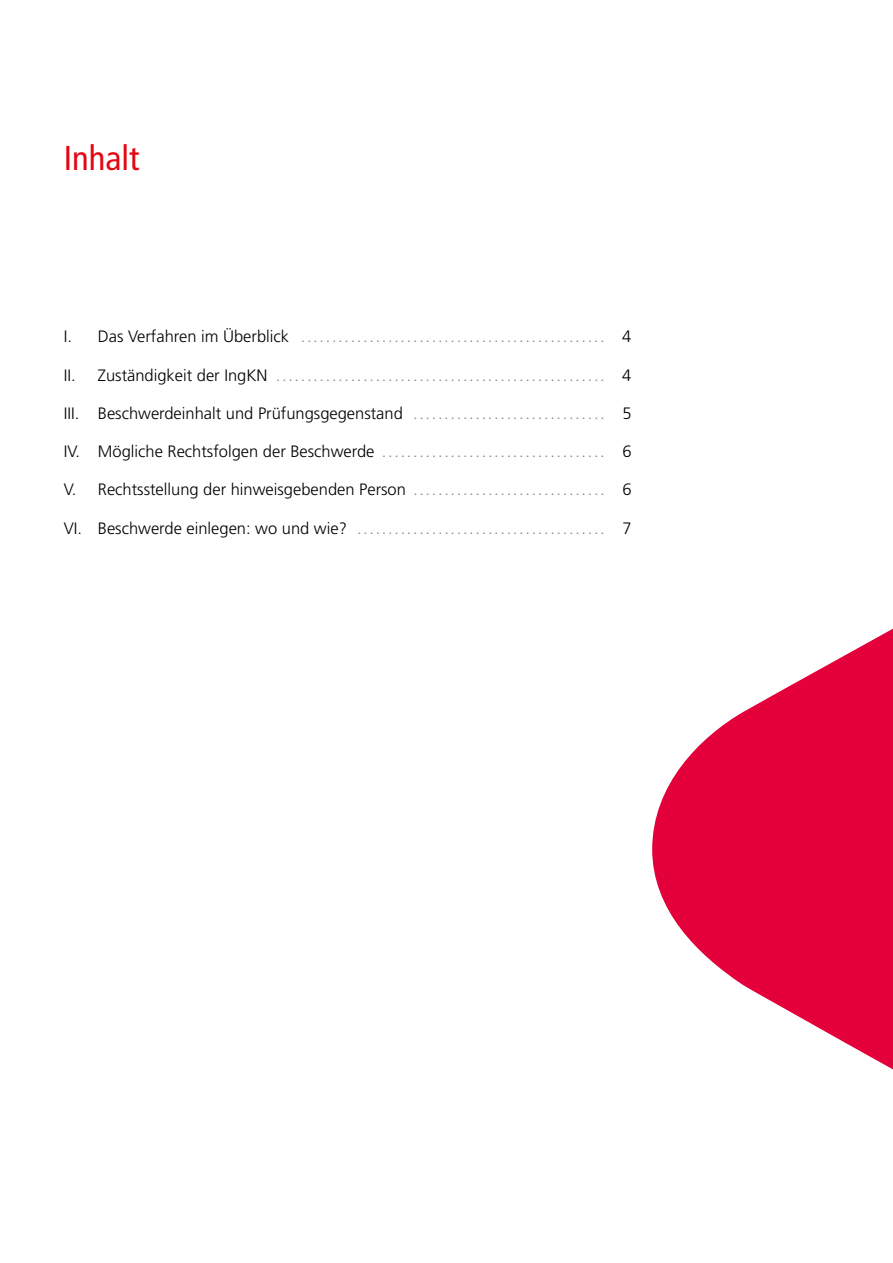
<style>
.page{position:relative;width:893px;height:1263px;background:#fff}
.page>*{position:absolute;margin:0;border:0;box-sizing:border-box;transform-origin:0 0}
.t1{font:condensed 34.5px "Frutiger LT Pro";color:#e30613}
.t2{font:300 16.5px "Frutiger LT Pro";color:#828586}
.t3{font:300 16.5px "Frutiger LT Pro";color:#000}
.s1{color:#000}
.s2{color:#828586}
</style>
<div class="page">
<svg style="left:652px;top:628px;width:241px;height:442px;fill:#e4003a"></svg>
<h1 class="t1" style="left:64px;top:138px;width:77px">Inhalt</h1>
<p class="t2" style="left:64px;top:327px;width:569px"><span class="s1">I. Das Verfahren im Überblick</span> ................................................. <span class="s1">4</span></p>
<p class="t2" style="left:64px;top:365px;width:569px"><span class="s1">II. Zuständigkeit der IngKN</span> ..................................................... <span class="s1">4</span></p>
<p class="t3" style="left:64px;top:404px;width:569px">III. Beschwerdeinhalt und Prüfungsgegenstand <span class="s2">...............................</span> 5</p>
<p class="t3" style="left:64px;top:442px;width:569px">IV. Mögliche Rechtsfolgen der Beschwerde <span class="s2">....................................</span> 6</p>
<p class="t3" style="left:64px;top:480px;width:569px">V. Rechtsstellung der hinweisgebenden Person <span class="s2">...............................</span> 6</p>
<p class="t2" style="left:64px;top:518px;width:569px"><span class="s1">VI. Beschwerde einlegen: wo und wie?</span> ........................................ <span class="s1">7</span></p>
</div>
